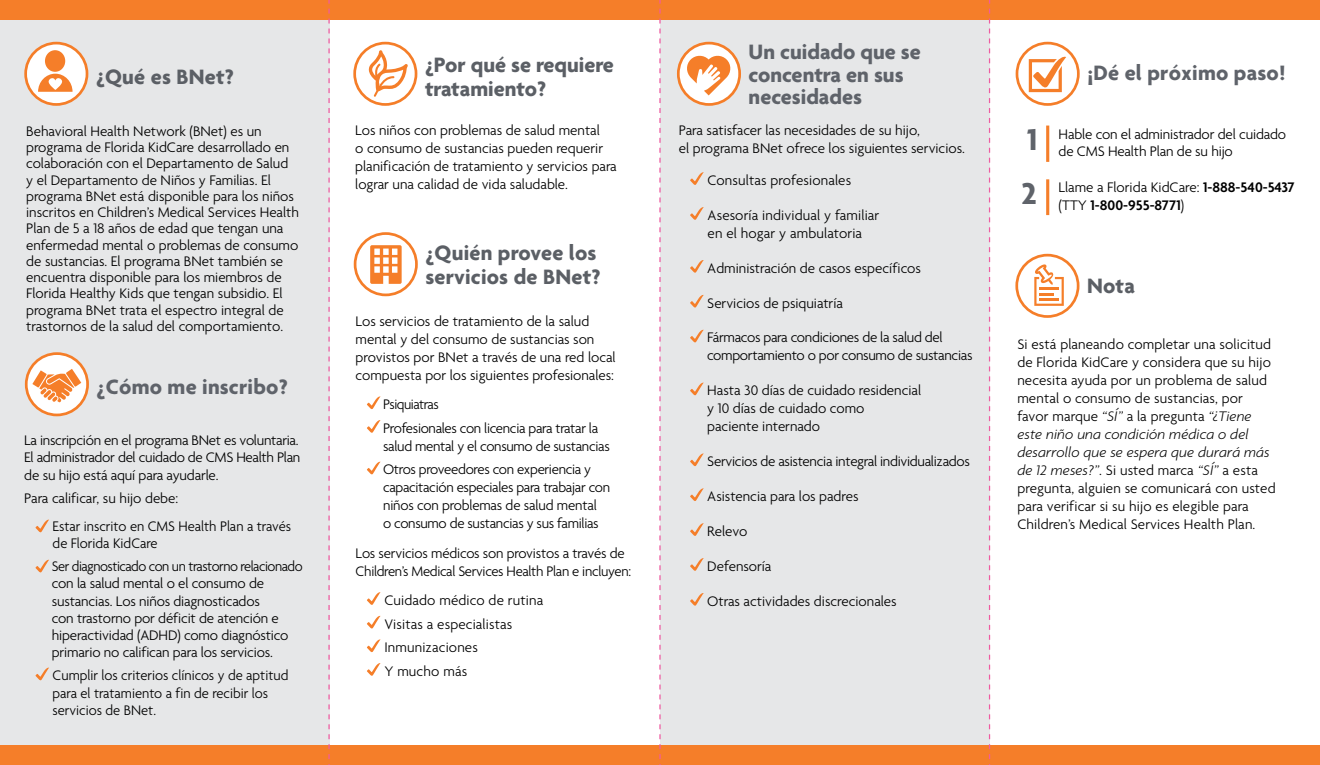
<style>
.page{position:relative;width:1320px;height:765px;background:#fff}
.page>*{position:absolute;margin:0;border:0;box-sizing:border-box;transform-origin:0 0}
.t1{font:700 32.5px "Agenda";color:#5f636a}
.t2{font:700 22.5px/23.8px "Agenda";letter-spacing:.005em;color:#5b5f65}
.t3{font:700 22.5px/22.5px "Agenda";color:#5f636a}
.t4{font:300 15px/18px "Agenda";color:#000}
.t5{font:300 15px/18px "Agenda";letter-spacing:-.02em;color:#000}
.t6{font:300 15px/22.9px "Agenda";letter-spacing:-.03em;color:#000}
.t7{font:600 15px/18px "Agenda";color:#000}
.t8{font:300 15px/23.6px "Agenda";letter-spacing:-.025em;color:#000}
.s1{font-weight:300}
.s2{font-style:italic}
</style>
<div class="page">
<div style="left:660px;top:0;width:329px;height:765px;background:#e6e7e8"></div>
<div style="left:0;top:0;width:330px;height:765px;background:#e6e7e8"></div>
<svg style="left:690px;top:172px;width:14px;height:13px"></svg>
<svg style="left:690px;top:207px;width:14px;height:13px"></svg>
<svg style="left:690px;top:260px;width:14px;height:13px"></svg>
<svg style="left:690px;top:294px;width:14px;height:14px"></svg>
<svg style="left:690px;top:329px;width:14px;height:14px"></svg>
<svg style="left:690px;top:382px;width:14px;height:14px"></svg>
<svg style="left:690px;top:453px;width:14px;height:14px"></svg>
<svg style="left:690px;top:488px;width:14px;height:13px"></svg>
<svg style="left:690px;top:523px;width:14px;height:13px"></svg>
<svg style="left:690px;top:558px;width:14px;height:13px"></svg>
<svg style="left:690px;top:593px;width:14px;height:13px"></svg>
<svg style="left:678px;top:43px;width:62px;height:61px"></svg>
<div style="left:677px;top:42px;width:64px;height:64px;border:3px solid #f57e29;border-radius:50%"></div>
<svg style="left:686px;top:55px;width:46px;height:40px;background:#fac6a0"></svg>
<div style="left:0;top:0;width:1320px;height:20px;background:#f57e29"></div>
<div style="left:0;top:745px;width:1320px;height:20px;background:#f57e29"></div>
<div style="left:26px;top:43px;width:61px;height:61px;background:#fff;border-radius:50%"></div>
<div style="left:24px;top:42px;width:64px;height:64px;border:3px solid #f57e29;border-radius:50%"></div>
<svg style="left:38px;top:74px;width:35px;height:18px"></svg>
<div style="left:45px;top:50px;width:20px;height:22px;background:#f57e29;border-radius:50%"></div>
<svg style="left:355px;top:43px;width:61px;height:61px"></svg>
<div style="left:353px;top:42px;width:64px;height:64px;border:3px solid #f57e29;border-radius:50%"></div>
<svg style="left:369px;top:50px;width:39px;height:47px"></svg>
<svg style="left:367px;top:396px;width:14px;height:14px"></svg>
<svg style="left:367px;top:420px;width:14px;height:13px"></svg>
<svg style="left:367px;top:461px;width:14px;height:14px"></svg>
<svg style="left:367px;top:592px;width:14px;height:13px"></svg>
<svg style="left:367px;top:615px;width:14px;height:14px"></svg>
<svg style="left:367px;top:639px;width:14px;height:14px"></svg>
<svg style="left:367px;top:663px;width:14px;height:13px"></svg>
<div style="left:354px;top:232px;width:64px;height:64px;border:3px solid #f57e29;border-radius:50%"></div>
<svg style="left:370px;top:245px;width:32px;height:39px"></svg>
<div style="left:1015px;top:254px;width:64px;height:64px;border:3px solid #f57e29;border-radius:50%"></div>
<svg style="left:1034px;top:264px;width:30px;height:42px"></svg>
<hr style="left:1046px;top:126px;width:3px;height:36px;background:#f57e29">
<hr style="left:1046px;top:179px;width:3px;height:36px;background:#f57e29">
<svg style="left:1017px;top:43px;width:61px;height:61px"></svg>
<div style="left:1016px;top:42px;width:64px;height:64px;border:3px solid #f57e29;border-radius:50%"></div>
<svg style="left:1029px;top:56px;width:37px;height:36px"></svg>
<svg style="left:35px;top:519px;width:14px;height:14px"></svg>
<svg style="left:35px;top:559px;width:14px;height:14px"></svg>
<svg style="left:35px;top:667px;width:14px;height:14px"></svg>
<svg style="left:26px;top:354px;width:62px;height:61px"></svg>
<div style="left:25px;top:352px;width:64px;height:64px;border:3px solid #f57e29;border-radius:50%"></div>
<svg style="left:32px;top:369px;width:49px;height:33px;background:#f9bd92"></svg>
<svg style="left:659px;top:0;width:2px;height:765px"></svg>
<svg style="left:328px;top:0;width:2px;height:765px"></svg>
<svg style="left:989px;top:0;width:1px;height:765px"></svg>
<h2 class="t2" style="left:96px;top:64px;width:139px">¿Qué es BNet?</h2>
<p class="t4" style="left:26px;top:123px;width:274px;line-height:16.2px">Behavioral Health Network (BNet) es un programa de Florida KidCare desarrollado en colaboración con el Departamento de Salud y el Departamento de Niños y Familias. El programa BNet está disponible para los niños inscritos en Children’s Medical Services Health Plan de 5 a 18 años de edad que tengan una enfermedad mental o problemas de consumo de sustancias. El programa BNet también se encuentra disponible para los miembros de Florida Healthy Kids que tengan subsidio. El programa BNet trata el espectro integral de trastornos de la salud del comportamiento.</p>
<h2 class="t3" style="left:97px;top:375px;width:193px">¿Cómo me inscribo?</h2>
<p class="t5" style="left:24px;top:431px;width:278px;line-height:17.5px">La inscripción en el programa BNet es voluntaria.<br>El administrador del cuidado de CMS Health Plan de su hijo está aquí para ayudarle.</p>
<p class="t4" style="left:53px;top:483px;width:240px;line-height:28.5px;text-indent:-28px">Para calificar, su hijo debe:<br>Estar inscrito en CMS Health Plan a través</p>
<p class="t6" style="left:52px;top:532px;width:252px">de Florida KidCare<br>Ser diagnosticado con un trastorno relacionado</p>
<p class="t4" style="left:52px;top:575px;width:238px;line-height:17.2px">con la salud mental o el consumo de sustancias. Los niños diagnosticados<br>con trastorno por déficit de atención e hiperactividad (ADHD) como diagnóstico primario no califican para los servicios.</p>
<p class="t4" style="left:53px;top:667px;width:237px;line-height:17.2px">Cumplir los criterios clínicos y de aptitud para el tratamiento a fin de recibir los servicios de BNet.</p>
<h2 class="t2" style="left:425px;top:52px;width:190px">¿Por qué se requiere tratamiento?</h2>
<p class="t4" style="left:355px;top:121px;width:263px">Los niños con problemas de salud mental<br>o consumo de sustancias pueden requerir planificación de tratamiento y servicios para lograr una calidad de vida saludable.</p>
<h2 class="t2" style="left:425px;top:240px;width:177px">¿Quién provee los servicios de BNet?</h2>
<p class="t4" style="left:356px;top:312px;width:261px">Los servicios de tratamiento de la salud mental y del consumo de sustancias son provistos por BNet a través de una red local compuesta por los siguientes profesionales:</p>
<p class="t8" style="left:383px;top:392px;width:217px">Psiquiatras<br>Profesionales con licencia para tratar la</p>
<p class="t5" style="left:383px;top:434px;width:228px;line-height:23.6px">salud mental y el consumo de sustancias<br>Otros proveedores con experiencia y</p>
<p class="t5" style="left:383px;top:478px;width:228px">capacitación especiales para trabajar con niños con problemas de salud mental<br>o consumo de sustancias y sus familias</p>
<p class="t5" style="left:356px;top:544px;width:277px">Los servicios médicos son provistos a través de<br>Children’s Medical Services Health Plan e incluyen:</p>
<p class="t4" style="left:384px;top:588px;width:160px;line-height:23.6px">Cuidado médico de rutina<br>Visitas a especialistas<br>Inmunizaciones<br>Y mucho más</p>
<h2 class="t3" style="left:749px;top:40px;width:174px">Un cuidado que se concentra en sus necesidades</h2>
<p class="t4" style="left:679px;top:121px;width:288px">Para satisfacer las necesidades de su hijo,<br>el programa BNet ofrece los siguientes servicios.</p>
<p class="t4" style="left:708px;top:171px;width:145px">Consultas profesionales</p>
<p class="t4" style="left:708px;top:206px;width:173px">Asesoría individual y familiar en el hogar y ambulatoria</p>
<p class="t4" style="left:707px;top:259px;width:215px">Administración de casos específicos</p>
<p class="t4" style="left:707px;top:294px;width:137px">Servicios de psiquiatría</p>
<p class="t5" style="left:707px;top:328px;width:267px">Fármacos para condiciones de la salud del comportamiento o por consumo de sustancias</p>
<p class="t4" style="left:707px;top:381px;width:215px">Hasta 30 días de cuidado residencial y 10 días de cuidado como<br>paciente internado</p>
<p class="t5" style="left:707px;top:452px;width:264px">Servicios de asistencia integral individualizados</p>
<p class="t4" style="left:707px;top:487px;width:153px">Asistencia para los padres</p>
<p class="t4" style="left:707px;top:522px;width:42px">Relevo</p>
<p class="t4" style="left:707px;top:557px;width:66px">Defensoría</p>
<p class="t4" style="left:707px;top:592px;width:191px">Otras actividades discrecionales</p>
<h2 class="t3" style="left:1087px;top:61px;width:200px">¡Dé el próximo paso!</h2>
<p class="t4" style="left:1059px;top:125px;width:229px;line-height:17.5px">Hable con el administrador del cuidado de CMS Health Plan de su hijo</p>
<h1 class="t1" style="left:1027px;top:120px;width:12px">1</h1>
<p class="t7" style="left:1021px;top:178px;width:274px;text-indent:37px"><span class="s1">Llame a Florida KidCare:</span> 1-888-540-5437<br><sup>2</sup> <span class="s1">(TTY</span> 1-800-955-8771<span class="s1">)</span></p>
<h2 class="t2" style="left:1087px;top:274px;width:49px">Nota</h2>
<p class="t4" style="left:1017px;top:335px;width:260px">Si está planeando completar una solicitud de Florida KidCare y considera que su hijo necesita ayuda por un problema de salud mental o consumo de sustancias, por favor marque <span class="s2">“SÍ”</span> a la pregunta <span class="s2">“¿Tiene este niño una condición médica o del desarrollo que se espera que durará más de 12 meses?”</span>. Si usted marca <span class="s2">“SÍ”</span> a esta pregunta, alguien se comunicará con usted para verificar si su hijo es elegible para Children’s Medical Services Health Plan.</p>
</div>
